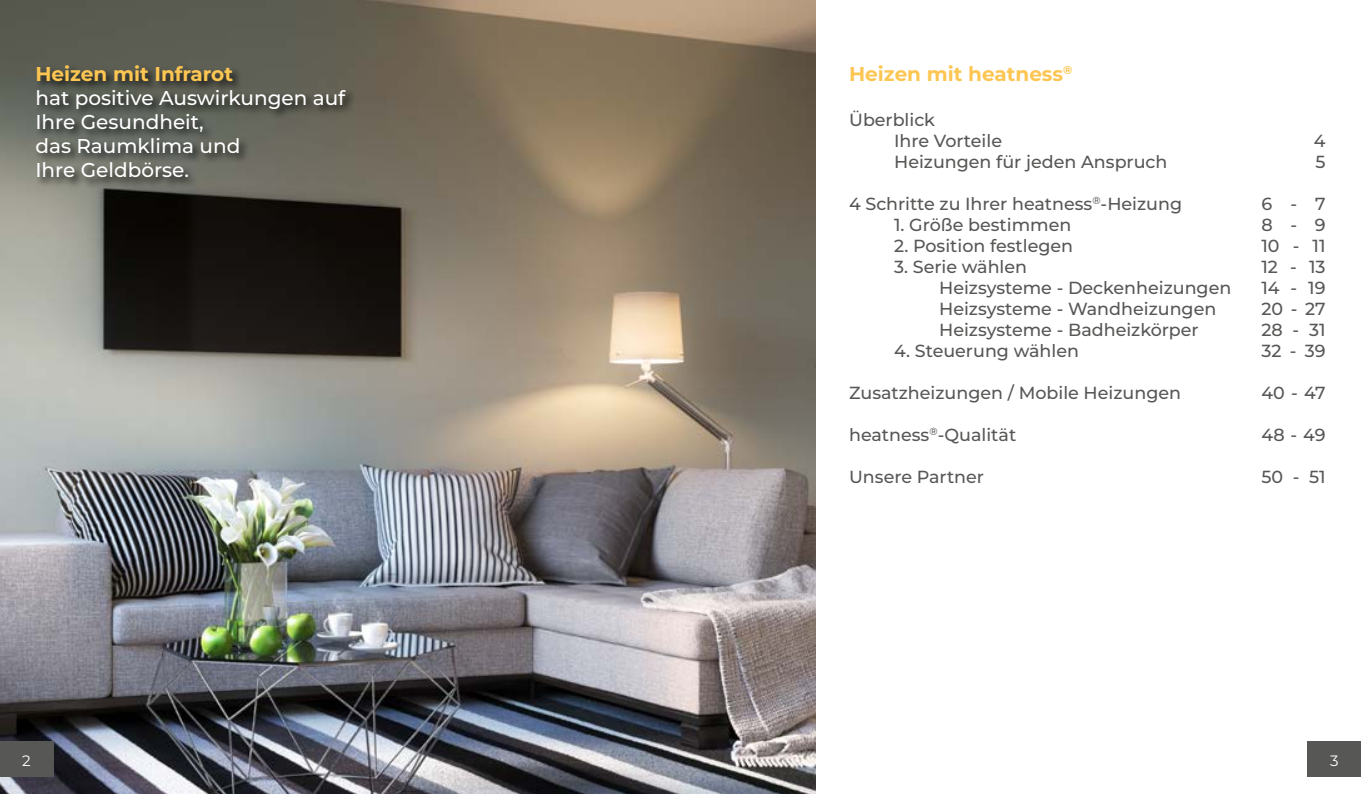
<style>
.page{position:relative;width:1361px;height:794px;background:#fff}
.page>*{position:absolute;margin:0;border:0;box-sizing:border-box;transform-origin:0 0}
.t1{font:500 20px/24px "Montserrat";color:#fff}
.t2{font:700 20px "Montserrat";color:#fdc652}
.t3{font:500 17.5px/21px "Montserrat";color:#575756}
.t4{font:15px "Montserrat";color:#fff}
</style>
<div class="page">
<img style="left:0;top:0;width:815px;height:794px">
<div style="left:0;top:741px;width:53px;height:35px;background:#575756"></div>
<div style="left:1307px;top:741px;width:54px;height:35px;background:#575756"></div>
<div style="left:35px;top:63px;width:322px;height:125px;background:#000;opacity:.75"></div>
<p class="t2" style="left:35px;top:60px;width:199px">Heizen mit Infrarot</p>
<p class="t1" style="left:35px;top:85px;width:311px">hat positive Auswirkungen auf<br>Ihre Gesundheit,<br>das Raumklima und<br>Ihre Geldbörse.</p>
<p class="t2" style="left:849px;top:60px;width:225px">Heizen mit heatness<sup>®</sup></p>
<p class="t3" style="left:894px;top:108px;width:275px;text-indent:-45px">Überblick<br>Ihre Vorteile<br>Heizungen für jeden Anspruch</p>
<p class="t3" style="left:849px;top:192px;width:334px">4 Schritte zu Ihrer heatness<sup>®</sup>-Heizung</p>
<p class="t3" style="left:894px;top:213px;width:179px">1. Größe bestimmen</p>
<p class="t3" style="left:894px;top:234px;width:181px">2. Position festlegen</p>
<p class="t3" style="left:939px;top:255px;width:294px;text-indent:-45px">3. Serie wählen<br>Heizsysteme - Deckenheizungen<br>Heizsysteme - Wandheizungen<br>Heizsysteme - Badheizkörper</p>
<p class="t3" style="left:894px;top:339px;width:186px">4. Steuerung wählen</p>
<p class="t3" style="left:849px;top:381px;width:333px">Zusatzheizungen / Mobile Heizungen</p>
<p class="t3" style="left:849px;top:423px;width:169px">heatness<sup>®</sup>-Qualität</p>
<p class="t3" style="left:849px;top:465px;width:136px">Unsere Partner</p>
<p class="t3" style="left:1314px;top:129px;width:13px">4<br>5</p>
<p class="t3" style="left:1261px;top:192px;width:66px;text-align:justify">6 - 7<br>8 - 9<br>10 - 11<br>12 - 13<br>14 - 19<br>20 - 27<br>28 - 31<br>32 - 39</p>
<p class="t3" style="left:1261px;top:381px;width:66px">40 - 47</p>
<p class="t3" style="left:1261px;top:423px;width:66px">48 - 49</p>
<p class="t3" style="left:1261px;top:465px;width:66px">50 - 51</p>
<p class="t4" style="left:22px;top:750px;width:10px">2</p>
<p class="t4" style="left:1330px;top:750px;width:10px">3</p>
</div>
